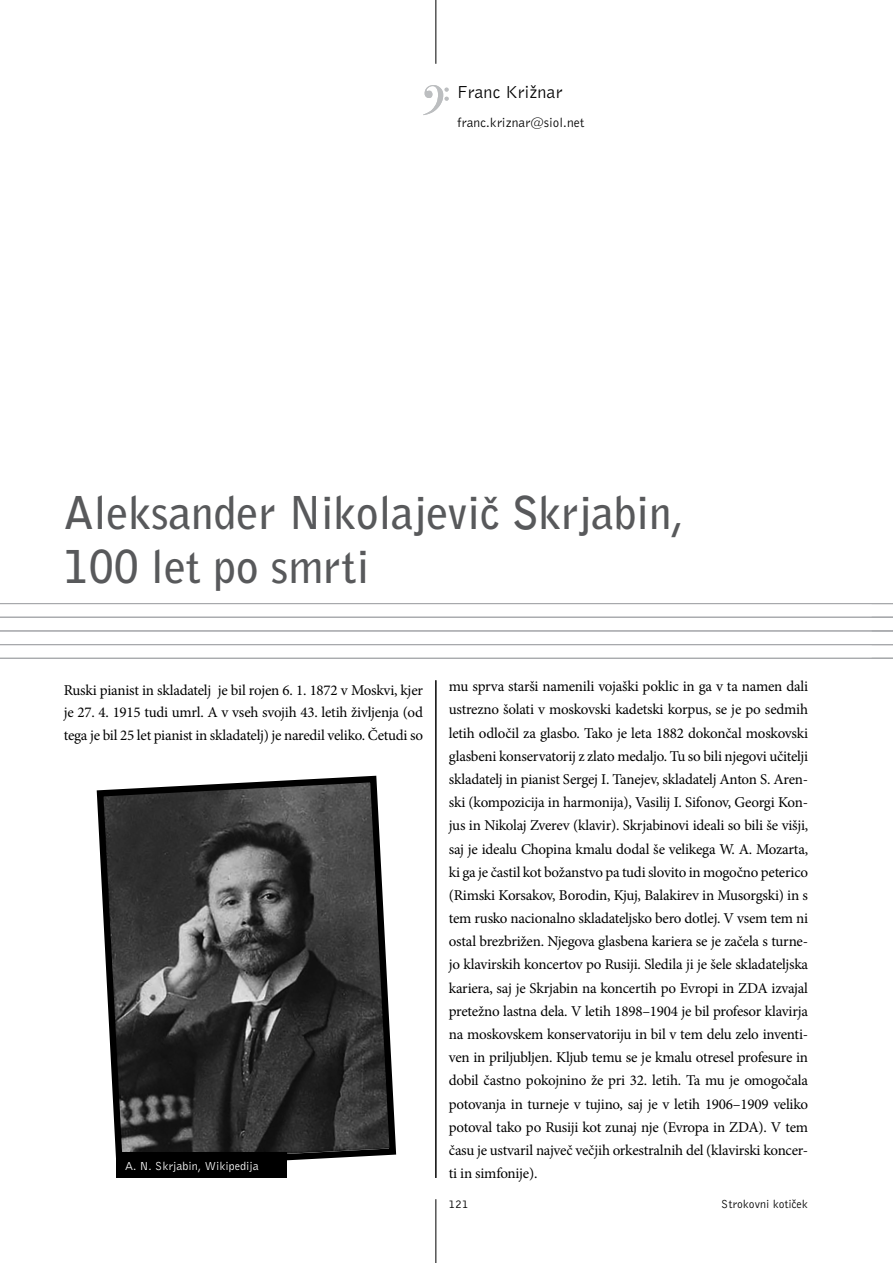
<style>
.page{position:relative;width:893px;height:1263px;background:#fff}
.page>*{position:absolute;margin:0;border:0;box-sizing:border-box;transform-origin:0 0}
.t1{font:700 45px/54px "Bell Gothic Std";color:#58595b}
.t2{font:18px "Bell Gothic BT";color:#000}
.t3{font:15px/23.1px "Minion Pro";letter-spacing:-.015em;color:#000;text-align:justify}
.t4{font:13.5px "Bell Gothic BT";color:#000}
.t5{font:12px "Bell Gothic BT";color:#fff}
.t6{font:12px "Bell Gothic BT";color:#000}
</style>
<div class="page">
<hr style="left:436px;top:0;width:1px;height:64px;background:#000">
<hr style="left:436px;top:1199px;width:1px;height:64px;background:#000">
<hr style="left:0;top:0;width:1px;height:1263px;background:#e6e7e8">
<hr style="left:436px;top:680px;width:1px;height:498px;background:#000">
<hr style="left:0;top:603px;width:893px;height:1px;background:#a7a9ac">
<hr style="left:0;top:617px;width:893px;height:1px;background:#a7a9ac">
<hr style="left:0;top:630px;width:893px;height:1px;background:#a7a9ac">
<hr style="left:0;top:644px;width:893px;height:1px;background:#a7a9ac">
<hr style="left:0;top:658px;width:893px;height:1px;background:#a7a9ac">
<svg style="left:423px;top:85px;width:26px;height:30px"></svg>
<svg style="left:96px;top:775px;width:301px;height:397px;background:#4e4e4e"></svg>
<div style="left:117px;top:1152px;width:170px;height:26px;background:#000"></div>
<p class="t2" style="left:457px;top:81px;width:107px">Franc Križnar</p>
<p class="t4" style="left:457px;top:114px;width:129px">franc.kriznar@siol.net</p>
<h1 class="t1" style="left:64px;top:485px;width:622px">Aleksander Nikolajevicˇ Skrjabin,<br>100 let po smrti</h1>
<p class="t3" style="left:64px;top:678px;width:361px;line-height:22.5px">Ruski pianist in skladatelj je bil rojen 6. 1. 1872 v Moskvi, kjer je 27. 4. 1915 tudi umrl. A v vseh svojih 43. letih življenja (od tega je bil 25 let pianist in skladatelj) je naredil veliko. Četudi so</p>
<p class="t3" style="left:449px;top:675px;width:361px">mu sprva starši namenili vojaški poklic in ga v ta namen dali ustrezno šolati v moskovski kadetski korpus, se je po sedmih letih odločil za glasbo. Tako je leta 1882 dokončal moskovski glasbeni konservatorij z zlato medaljo. Tu so bili njegovi učitelji skladatelj in pianist Sergej I. Tanejev, skladatelj Anton S. Aren&shy;ski (kompozicija in harmonija), Vasilij I. Sifonov, Georgi Kon&shy;jus in Nikolaj Zverev (klavir). Skrjabinovi ideali so bili še višji, saj je idealu Chopina kmalu dodal še velikega W. A. Mozarta, ki ga je častil kot božanstvo pa tudi slovito in mogočno peterico (Rimski Korsakov, Borodin, Kjuj, Balakirev in Musorgski) in s tem rusko nacionalno skladateljsko bero dotlej. V vsem tem ni ostal brezbrižen. Njegova glasbena kariera se je začela s turne&shy;jo klavirskih koncertov po Rusiji. Sledila ji je šele skladateljska kariera, saj je Skrjabin na koncertih po Evropi in ZDA izvajal pretežno lastna dela. V letih 1898–1904 je bil profesor klavirja na moskovskem konservatoriju in bil v tem delu zelo inventi&shy;ven in priljubljen. Kljub temu se je kmalu otresel profesure in dobil častno pokojnino že pri 32. letih. Ta mu je omogočala potovanja in turneje v tujino, saj je v letih 1906–1909 veliko potoval tako po Rusiji kot zunaj nje (Evropa in ZDA). V tem času je ustvaril največ večjih orkestralnih del (klavirski koncer&shy;ti in simfonije).</p>
<p class="t5" style="left:125px;top:1158px;width:135px">A. N. Skrjabin, Wikipedija</p>
<p class="t6" style="left:449px;top:1196px;width:22px">121</p>
<p class="t6" style="left:721px;top:1196px;width:88px">Strokovni kotiËek</p>
</div>
